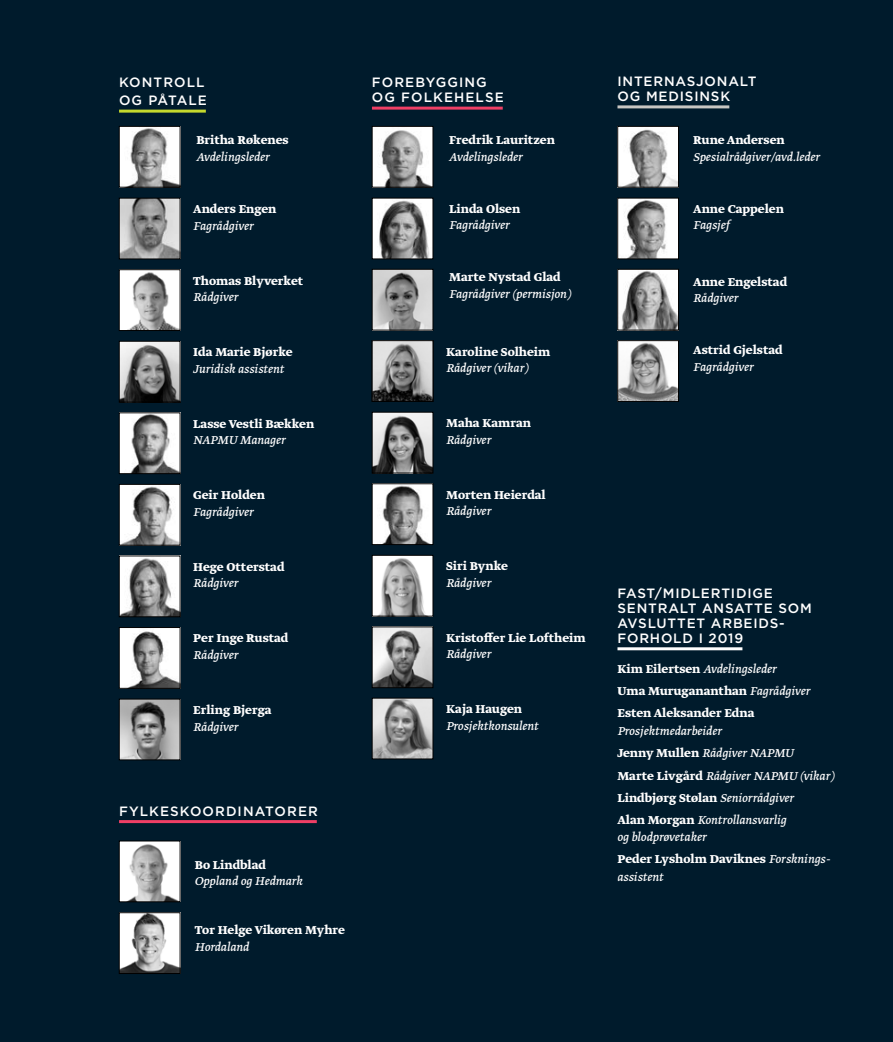
<style>
.page{position:relative;width:893px;height:1042px;background:#001b2c}
.page>*{position:absolute;margin:0;border:0;box-sizing:border-box;transform-origin:0 0}
.t1{font:italic 13.5px/22.2px "Greta Text Std";color:#fff}
.t2{font:700 13.5px/22.2px "Greta Text Std";color:#fff}
.t3{font:500 13.5px/15px "Gotham";letter-spacing:.06em;color:#fff}
.t4{font:500 13.5px/18px "Gotham";letter-spacing:.08em;color:#fff}
.s1{font-weight:400;font-style:italic}
.s2{font-weight:700;font-style:normal}
</style>
<div class="page">
<hr style="left:119px;top:110px;width:87px;height:3px;background:#c5d92d">
<hr style="left:372px;top:107px;width:131px;height:3px;background:#ef3f65">
<hr style="left:617px;top:105px;width:112px;height:3px;background:#c8c6c2">
<hr style="left:617px;top:647px;width:125px;height:3px;background:#fff">
<img style="left:121px;top:128px;width:57px;height:57px">
<div style="left:119px;top:126px;width:61px;height:61px;border:1px solid #000"></div>
<img style="left:374px;top:128px;width:57px;height:57px">
<div style="left:372px;top:126px;width:61px;height:61px;border:1px solid #000"></div>
<img style="left:374px;top:200px;width:57px;height:57px">
<img style="left:374px;top:271px;width:57px;height:57px">
<img style="left:619px;top:128px;width:58px;height:57px">
<div style="left:617px;top:126px;width:62px;height:61px;border:1px solid #000"></div>
<img style="left:619px;top:342px;width:58px;height:58px">
<div style="left:617px;top:340px;width:62px;height:62px;border:1px solid #000"></div>
<img style="left:619px;top:200px;width:58px;height:57px">
<div style="left:617px;top:198px;width:62px;height:61px;border:1px solid #000"></div>
<img style="left:619px;top:271px;width:58px;height:57px">
<div style="left:617px;top:269px;width:62px;height:61px;border:1px solid #000"></div>
<hr style="left:119px;top:820px;width:198px;height:3px;background:#ef3f65">
<img style="left:121px;top:843px;width:57px;height:57px">
<div style="left:119px;top:841px;width:61px;height:61px;border:1px solid #000"></div>
<img style="left:121px;top:914px;width:57px;height:57px">
<div style="left:119px;top:912px;width:61px;height:61px;border:1px solid #000"></div>
<img style="left:121px;top:200px;width:57px;height:57px">
<div style="left:119px;top:198px;width:61px;height:61px;border:1px solid #000"></div>
<img style="left:121px;top:343px;width:57px;height:57px">
<div style="left:119px;top:341px;width:61px;height:61px;border:1px solid #000"></div>
<img style="left:121px;top:486px;width:57px;height:57px">
<div style="left:119px;top:484px;width:61px;height:61px;border:1px solid #000"></div>
<img style="left:121px;top:629px;width:57px;height:57px">
<div style="left:119px;top:627px;width:61px;height:61px;border:1px solid #000"></div>
<img style="left:121px;top:271px;width:57px;height:58px">
<div style="left:119px;top:269px;width:61px;height:62px;border:1px solid #000"></div>
<img style="left:121px;top:415px;width:57px;height:57px">
<div style="left:119px;top:413px;width:61px;height:61px;border:1px solid #000"></div>
<img style="left:121px;top:558px;width:57px;height:57px">
<div style="left:119px;top:556px;width:61px;height:61px;border:1px solid #000"></div>
<img style="left:121px;top:701px;width:57px;height:57px">
<div style="left:119px;top:699px;width:61px;height:61px;border:1px solid #000"></div>
<img style="left:374px;top:342px;width:57px;height:58px">
<div style="left:372px;top:340px;width:61px;height:62px;border:1px solid #000"></div>
<img style="left:374px;top:485px;width:57px;height:58px">
<div style="left:372px;top:483px;width:61px;height:62px;border:1px solid #000"></div>
<img style="left:374px;top:629px;width:57px;height:57px">
<div style="left:372px;top:627px;width:61px;height:61px;border:1px solid #000"></div>
<img style="left:374px;top:700px;width:57px;height:57px">
<img style="left:374px;top:414px;width:57px;height:57px">
<div style="left:372px;top:412px;width:61px;height:61px;border:1px solid #000"></div>
<img style="left:374px;top:557px;width:57px;height:57px">
<div style="left:372px;top:555px;width:61px;height:61px;border:1px solid #000"></div>
<p class="t4" style="left:119px;top:73px;width:89px">KONTROLL<br>OG PÅTALE</p>
<p class="t4" style="left:372px;top:75px;width:133px;line-height:15px">FOREBYGGING<br>OG FOLKEHELSE</p>
<p class="t3" style="left:617px;top:74px;width:140px">INTERNASJONALT<br>OG MEDISINSK</p>
<p class="t2" style="left:196px;top:130px;width:94px">Britha Røkenes</p>
<p class="t1" style="left:196px;top:146px;width:75px">Avdelingsleder</p>
<p class="t2" style="left:193px;top:199px;width:85px">Anders Engen</p>
<p class="t1" style="left:193px;top:215px;width:62px">Fagrådgiver</p>
<p class="t2" style="left:193px;top:270px;width:112px">Thomas Blyverket</p>
<p class="t1" style="left:193px;top:287px;width:47px">Rådgiver</p>
<p class="t2" style="left:193px;top:342px;width:101px">Ida Marie Bjørke</p>
<p class="t1" style="left:193px;top:358px;width:93px">Juridisk assistent</p>
<p class="t2" style="left:449px;top:130px;width:107px">Fredrik Lauritzen</p>
<p class="t1" style="left:449px;top:146px;width:75px">Avdelingsleder</p>
<p class="t2" style="left:449px;top:198px;width:73px">Linda Olsen</p>
<p class="t1" style="left:449px;top:215px;width:62px">Fagrådgiver</p>
<p class="t2" style="left:449px;top:267px;width:113px">Marte Nystad Glad</p>
<p class="t1" style="left:449px;top:283px;width:123px">Fagrådgiver (permisjon)</p>
<p class="t2" style="left:446px;top:341px;width:106px">Karoline Solheim</p>
<p class="t1" style="left:446px;top:358px;width:84px">Rådgiver (vikar)</p>
<p class="t2" style="left:693px;top:130px;width:93px">Rune Andersen</p>
<p class="t1" style="left:693px;top:146px;width:129px">Spesialrådgiver/avd.leder</p>
<p class="t2" style="left:693px;top:198px;width:92px">Anne Cappelen</p>
<p class="t1" style="left:693px;top:215px;width:38px">Fagsjef</p>
<p class="t2" style="left:693px;top:271px;width:95px">Anne Engelstad</p>
<p class="t1" style="left:693px;top:288px;width:47px">Rådgiver</p>
<p class="t2" style="left:693px;top:339px;width:91px">Astrid Gjelstad</p>
<p class="t1" style="left:693px;top:356px;width:62px">Fagrådgiver</p>
<p class="t2" style="left:193px;top:413px;width:122px">Lasse Vestli Bækken</p>
<p class="t1" style="left:193px;top:430px;width:94px">NAPMU Manager</p>
<p class="t2" style="left:446px;top:413px;width:86px">Maha Kamran</p>
<p class="t1" style="left:446px;top:429px;width:47px">Rådgiver</p>
<p class="t2" style="left:193px;top:485px;width:73px">Geir Holden</p>
<p class="t1" style="left:193px;top:501px;width:62px">Fagrådgiver</p>
<p class="t2" style="left:446px;top:484px;width:101px">Morten Heierdal</p>
<p class="t1" style="left:446px;top:501px;width:47px">Rådgiver</p>
<p class="t2" style="left:193px;top:556px;width:93px">Hege Otterstad</p>
<p class="t1" style="left:193px;top:573px;width:47px">Rådgiver</p>
<p class="t2" style="left:193px;top:628px;width:97px">Per Inge Rustad</p>
<p class="t1" style="left:193px;top:644px;width:47px">Rådgiver</p>
<p class="t2" style="left:193px;top:699px;width:80px">Erling Bjerga</p>
<p class="t1" style="left:193px;top:716px;width:47px">Rådgiver</p>
<p class="t4" style="left:119px;top:802px;width:200px">FYLKESKOORDINATORER</p>
<p class="t2" style="left:195px;top:854px;width:73px">Bo Lindblad</p>
<p class="t1" style="left:195px;top:871px;width:110px">Oppland og Hedmark</p>
<p class="t2" style="left:195px;top:920px;width:152px">Tor Helge Vikøren Myhre</p>
<p class="t1" style="left:195px;top:936px;width:56px">Hordaland</p>
<p class="t2" style="left:446px;top:556px;width:63px">Siri Bynke</p>
<p class="t1" style="left:446px;top:572px;width:47px">Rådgiver</p>
<p class="t2" style="left:446px;top:627px;width:141px">Kristoffer Lie Loftheim</p>
<p class="t1" style="left:446px;top:644px;width:47px">Rådgiver</p>
<p class="t2" style="left:446px;top:698px;width:77px">Kaja Haugen</p>
<p class="t1" style="left:446px;top:715px;width:94px">Prosjektkonsulent</p>
<p class="t3" style="left:617px;top:585px;width:196px">FAST/MIDLERTIDIGE<br>SENTRALT ANSATTE SOM<br>AVSLUTTET ARBEIDS-<br>FORHOLD I 2019</p>
<p class="t2" style="left:617px;top:658px;width:194px">Kim Eilertsen <span class="s1">Avdelingsleder<br></span>Uma Murugananthan <span class="s1">Fagrådgiver<br></span>Esten Aleksander Edna</p>
<p class="t1" style="left:617px;top:720px;width:218px">Prosjektmedarbeider<br><span class="s2">Jenny Mullen</span> Rådgiver NAPMU<br><span class="s2">Marte Livgård</span> Rådgiver NAPMU (vikar)<br><span class="s2">Lindbjørg Stølan</span> Seniorrådgiver<br><span class="s2">Alan Morgan</span> Kontrollansvarlig</p>
<p class="t1" style="left:617px;top:826px;width:214px">og blodprøvetaker<br><span class="s2">Peder Lysholm Daviknes</span> Forsknings-</p>
<p class="t1" style="left:617px;top:866px;width:48px">assistent</p>
</div>
